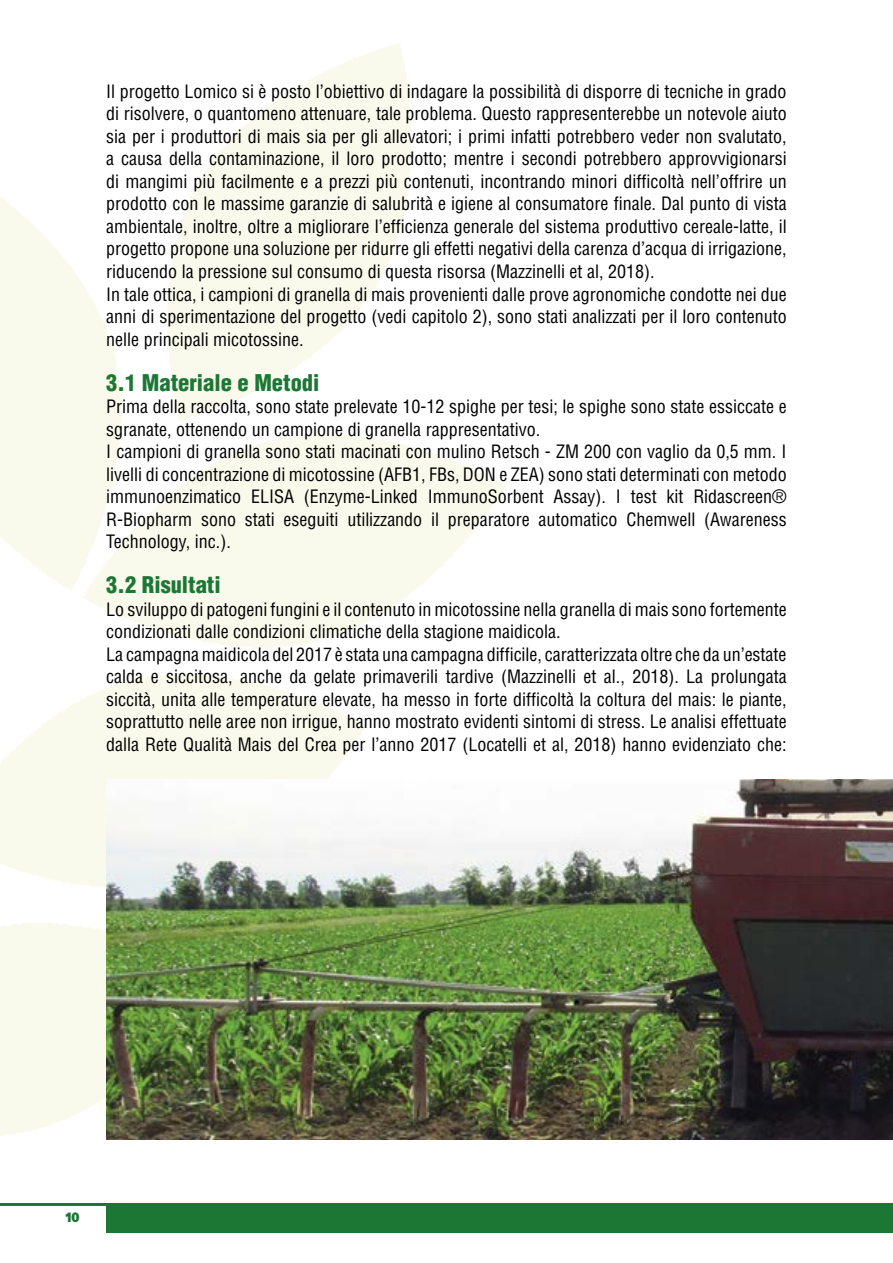
<style>
.page{position:relative;width:893px;height:1263px;background:#fff}
.page>*{position:absolute;margin:0;border:0;box-sizing:border-box;transform-origin:0 0}
.t1{font:900 condensed 22.5px "Helvetica LT Std";color:#1c7735}
.t2{font:condensed 18px/22.5px "Helvetica LT Std";color:#000}
.t3{font:900 13.5px "Frutiger LT Std";color:#1c7735;scale:.8 1}
</style>
<div class="page">
<hr style="left:0;top:1203px;width:893px;height:2px;background:#1c7735">
<div style="left:106px;top:1203px;width:787px;height:30px;background:#1c7735"></div>
<img style="left:106px;top:779px;width:787px;height:361px">
<p class="t2" style="left:106px;top:80px;width:682px">Il progetto Lomico si è posto l’obiettivo di indagare la possibilità di disporre di tecniche in grado di risolvere, o quantomeno attenuare, tale problema. Questo rappresenterebbe un notevole aiuto sia per i produttori di mais sia per gli allevatori; i primi infatti potrebbero veder non svalutato, a causa della contaminazione, il loro prodotto; mentre i secondi potrebbero approvvigionarsi di mangimi più facilmente e a prezzi più contenuti, incontrando minori difficoltà nell’offrire un prodotto con le massime garanzie di salubrità e igiene al consumatore finale. Dal punto di vista ambientale, inoltre, oltre a migliorare l’efficienza generale del sistema produttivo cereale-latte, il progetto propone una soluzione per ridurre gli effetti negativi della carenza d’acqua di irrigazione, riducendo la pressione sul consumo di questa risorsa (Mazzinelli et al, 2018).<br>In tale ottica, i campioni di granella di mais provenienti dalle prove agronomiche condotte nei due anni di sperimentazione del progetto (vedi capitolo 2), sono stati analizzati per il loro contenuto nelle principali micotossine.</p>
<p class="t1" style="left:106px;top:368px;width:215px">3.1 Materiale e Metodi</p>
<p class="t2" style="left:106px;top:395px;width:682px">Prima della raccolta, sono state prelevate 10-12 spighe per tesi; le spighe sono state essiccate e sgranate, ottenendo un campione di granella rappresentativo.<br>I campioni di granella sono stati macinati con mulino Retsch - ZM 200 con vaglio da 0,5 mm. I livelli di concentrazione di micotossine (AFB1, FBs, DON e ZEA) sono stati determinati con metodo immunoenzimatico ELISA (Enzyme-Linked ImmunoSorbent Assay). I test kit Ridascreen® R-Biopharm sono stati eseguiti utilizzando il preparatore automatico Chemwell (Awareness Technology, inc.).</p>
<p class="t1" style="left:106px;top:570px;width:116px">3.2 Risultati</p>
<p class="t2" style="left:106px;top:598px;width:682px">Lo sviluppo di patogeni fungini e il contenuto in micotossine nella granella di mais sono fortemente condizionati dalle condizioni climatiche della stagione maidicola.<br>La campagna maidicola del 2017 è stata una campagna difficile, caratterizzata oltre che da un’estate calda e siccitosa, anche da gelate primaverili tardive (Mazzinelli et al., 2018). La prolungata siccità, unita alle temperature elevate, ha messo in forte difficoltà la coltura del mais: le piante, soprattutto nelle aree non irrigue, hanno mostrato evidenti sintomi di stress. Le analisi effettuate dalla Rete Qualità Mais del Crea per l’anno 2017 (Locatelli et al, 2018) hanno evidenziato che:</p>
<p class="t3" style="left:66px;top:1209px;width:19px">10</p>
</div>
